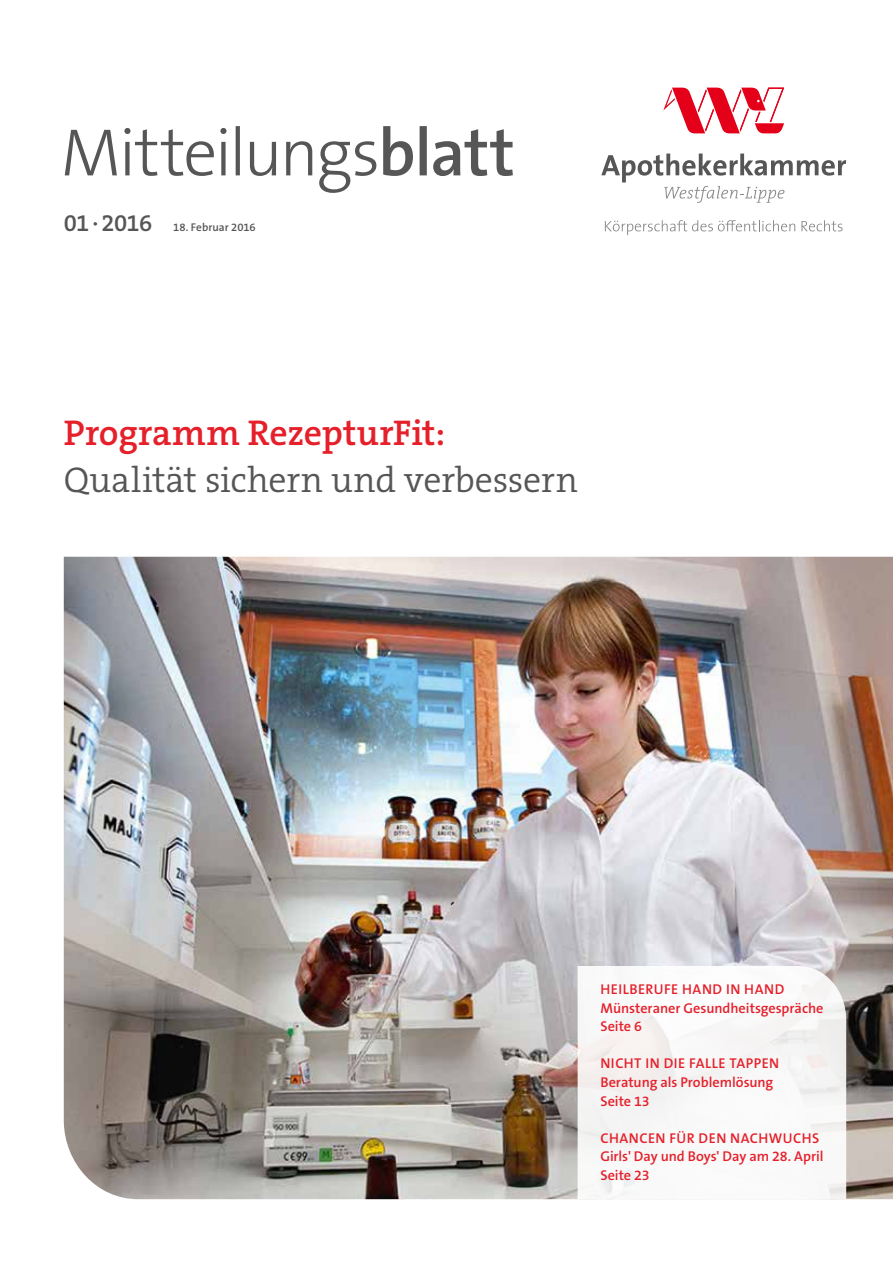
<style>
.page{position:relative;width:893px;height:1263px;background:#fff}
.page>*{position:absolute;margin:0;border:0;box-sizing:border-box;transform-origin:0 0}
.t1{font:300 36px "The Serif B W4";letter-spacing:-.01em;color:#565656}
.t2{font:600 36px "The Serif B W6";letter-spacing:-.005em;color:#e5202a}
.t3{font:600 24px "The Serif B W6";letter-spacing:-.03em;color:#565656}
.t4{font:600 14.25px/18.6px "The Sans B W6";letter-spacing:.025em;color:#e5202a}
.t5{font:600 11.25px "The Sans B W6";color:#565656}
</style>
<div class="page">
<img style="left:64px;top:557px;width:829px;height:642px">
<svg style="left:578px;top:966px;width:268px;height:233px"></svg>
<svg style="left:601px;top:154px;width:245px;height:49px"></svg>
<svg style="left:663px;top:88px;width:121px;height:45px"></svg>
<svg style="left:605px;top:220px;width:190px;height:15px"></svg>
<svg style="left:801px;top:220px;width:42px;height:11px"></svg>
<svg style="left:65px;top:126px;width:448px;height:67px"></svg>
<h2 class="t3" style="left:64px;top:207px;width:90px">01·2016</h2>
<p class="t5" style="left:173px;top:220px;width:84px">18. Februar 2016</p>
<h1 class="t2" style="left:64px;top:409px;width:383px">Programm RezepturFit:</h1>
<h1 class="t1" style="left:64px;top:456px;width:516px">Qualität sichern und verbessern</h1>
<p class="t4" style="left:600px;top:980px;width:225px">Heilberufe Hand In hAnd<br>Münsteraner Gesundheitsgespräche<br>Seite 6</p>
<p class="t4" style="left:600px;top:1054px;width:180px">N icht in die Falle Tappen<br>Beratung als Problemlösung<br>Seite 13</p>
<p class="t4" style="left:600px;top:1129px;width:225px">Chancen für den Nachwuchs<br>Girls' Day und Boys' Day am 28. April<br>Seite 23</p>
</div>
